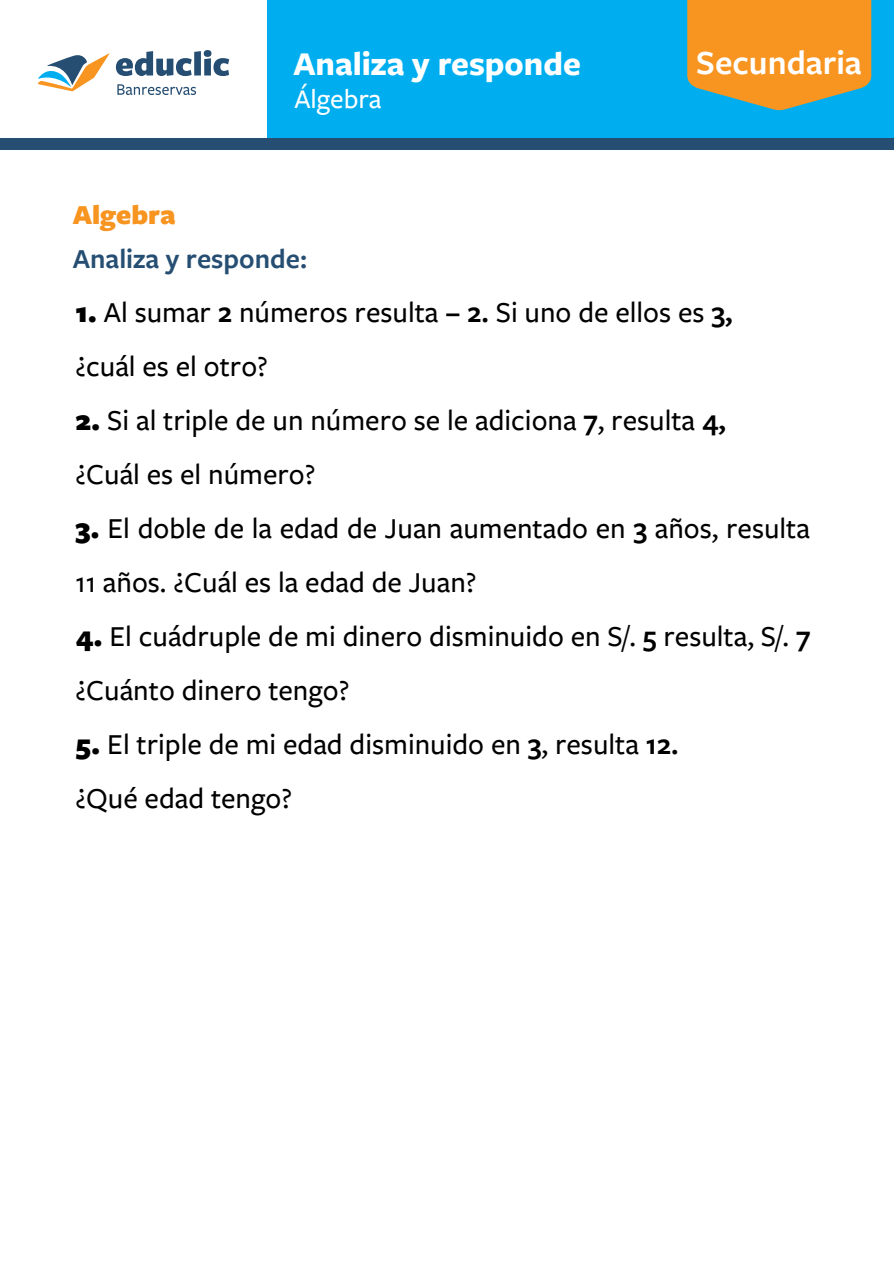
<style>
.page{position:relative;width:894px;height:1264px;background:#fff}
.page>*{position:absolute;margin:0;border:0;box-sizing:border-box;transform-origin:0 0}
.t1{font:600 34.95px "Freight Sans Pro";color:#fff}
.t2{font:700 34.5px "Freight Sans Pro";color:#fff}
.t3{font:500 30px/54px "Freight Sans Pro";color:#000}
.t4{font:600 28.5px "Freight Sans Pro";color:#264e72}
.t5{font:900 28.5px "Freight Sans Pro";color:#f89420}
.t6{font:500 28.05px "Freight Sans Pro";color:#fff}
.s1{font-weight:900}
.s2{font-weight:600}
</style>
<div class="page">
<div style="left:0;top:0;width:893px;height:139px;background:#00aef0"></div>
<div style="left:0;top:0;width:267px;height:147px;background:#fff"></div>
<svg style="left:38px;top:53px;width:71px;height:38px"></svg>
<svg style="left:116px;top:50px;width:113px;height:26px"></svg>
<svg style="left:117px;top:84px;width:79px;height:11px"></svg>
<div style="left:0;top:138px;width:893px;height:12px;background:#264e72"></div>
<svg style="left:687px;top:0;width:184px;height:110px;background:#dc9637"></svg>
<p class="t2" style="left:293px;top:40px;width:289px">Analiza y responde</p>
<p class="t6" style="left:294px;top:80px;width:88px">Álgebra</p>
<p class="t1" style="left:696px;top:39px;width:167px">Secundaria</p>
<p class="t5" style="left:73px;top:195px;width:104px">Algebra</p>
<p class="t4" style="left:73px;top:239px;width:236px">Analiza y responde:</p>
<p class="t3" style="left:75px;top:283px;width:658px"><span class="s1">1.</span> Al sumar <span class="s2">2</span> números resulta <span class="s2">– 2.</span> Si uno de ellos es <span class="s2">3, </span>¿cuál es el otro?</p>
<p class="t3" style="left:75px;top:392px;width:651px"><span class="s1">2.</span> Si al triple de un número se le adiciona <span class="s2">7</span>, resulta <span class="s2">4, </span>¿Cuál es el número?</p>
<p class="t3" style="left:75px;top:500px;width:735px"><span class="s1">3.</span> El doble de la edad de Juan aumentado en <span class="s2">3</span> años, resulta<br>11 años. ¿Cuál es la edad de Juan?</p>
<p class="t3" style="left:75px;top:608px;width:736px"><span class="s1">4.</span> El cuádruple de mi dinero disminuido en S/. <span class="s2">5</span> resulta, S/. <span class="s2">7 </span>¿Cuánto dinero tengo?</p>
<p class="t3" style="left:75px;top:716px;width:604px"><span class="s1">5.</span> El triple de mi edad disminuido en <span class="s2">3</span>, resulta <span class="s2">12. </span>¿Qué edad tengo?</p>
</div>
